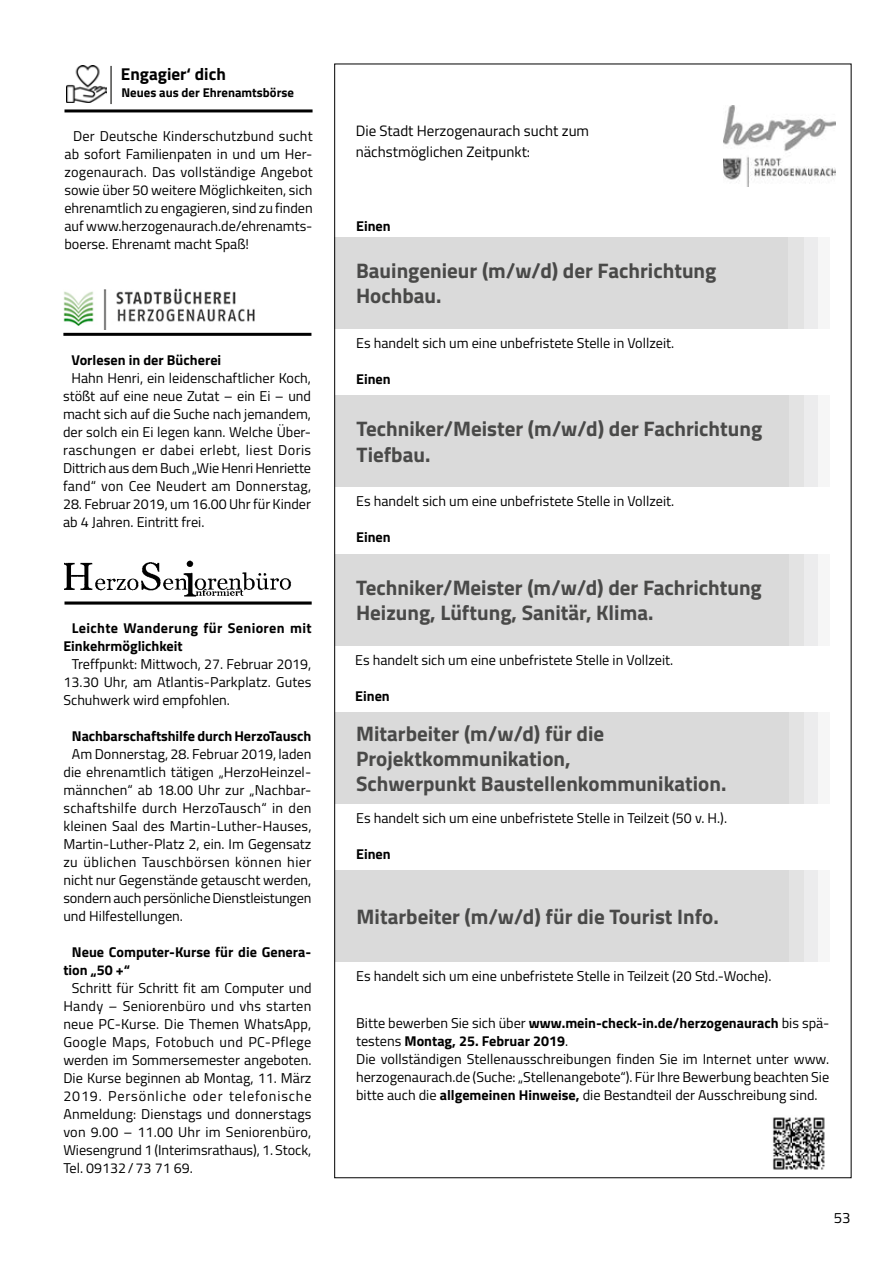
<style>
.page{position:relative;width:893px;height:1263px;background:#fff}
.page>*{position:absolute;margin:0;border:0;box-sizing:border-box;transform-origin:0 0}
.t1{font:700 21px/25.2px "Titillium";color:#494948}
.t2{font:700 17.25px "Titillium";color:#000}
.t3{font:15px/21px "Titillium";color:#000}
.t4{font:14.25px/18px "Titillium";color:#000;text-align:justify}
.t5{font:700 14.25px/18px "Titillium";color:#000}
.t6{font:700 14.25px/18px "Titillium";letter-spacing:.025em;color:#000}
.t7{font:700 12.75px "Titillium";color:#000}
.s1{font-weight:700}
</style>
<div class="page">
<img style="left:64px;top:560px;width:228px;height:37px">
<svg style="left:64px;top:601px;width:248px;height:4px"></svg>
<div style="left:346px;top:237px;width:484px;height:91px;background:#f6f6f6"></div>
<div style="left:339px;top:237px;width:478px;height:91px;background:#ececed"></div>
<div style="left:339px;top:237px;width:464px;height:91px;background:#e3e3e3"></div>
<div style="left:334px;top:237px;width:454px;height:91px;background:#dadada"></div>
<img style="left:772px;top:1117px;width:53px;height:53px">
<img style="left:723px;top:106px;width:113px;height:81px">
<div style="left:347px;top:554px;width:483px;height:91px;background:#f6f6f6"></div>
<div style="left:339px;top:554px;width:479px;height:91px;background:#ececed"></div>
<div style="left:339px;top:554px;width:465px;height:91px;background:#e3e3e3"></div>
<div style="left:335px;top:554px;width:453px;height:91px;background:#dadada"></div>
<div style="left:347px;top:395px;width:483px;height:92px;background:#f6f6f6"></div>
<div style="left:339px;top:395px;width:479px;height:92px;background:#ececed"></div>
<div style="left:339px;top:395px;width:465px;height:92px;background:#e3e3e3"></div>
<div style="left:335px;top:395px;width:453px;height:92px;background:#dadada"></div>
<div style="left:347px;top:712px;width:483px;height:92px;background:#f6f6f6"></div>
<div style="left:339px;top:712px;width:479px;height:92px;background:#ececed"></div>
<div style="left:339px;top:712px;width:465px;height:92px;background:#e3e3e3"></div>
<div style="left:335px;top:712px;width:453px;height:92px;background:#dadada"></div>
<div style="left:347px;top:871px;width:483px;height:91px;background:#f6f6f6"></div>
<div style="left:339px;top:871px;width:479px;height:91px;background:#ececed"></div>
<div style="left:339px;top:871px;width:465px;height:91px;background:#e3e3e3"></div>
<div style="left:335px;top:871px;width:453px;height:91px;background:#dadada"></div>
<hr style="left:63px;top:333px;width:248px;height:3px;background:#000">
<img style="left:63px;top:288px;width:192px;height:42px">
<img style="left:66px;top:66px;width:40px;height:37px">
<hr style="left:64px;top:109px;width:249px;height:3px;background:#000">
<hr style="left:110px;top:66px;width:2px;height:38px;background:#494948">
<p class="t2" style="left:121px;top:61px;width:106px">Engagier‘ dich</p>
<p class="t7" style="left:122px;top:82px;width:174px">Neues aus der Ehrenamtsbörse</p>
<p class="t4" style="left:64px;top:127px;width:250px;text-indent:9px">Der Deutsche Kinderschutzbund sucht ab sofort Familienpaten in und um Her&shy;zogenaurach. Das vollständige Angebot sowie über 50 weitere Möglichkeiten, sich ehrenamtlich zu engagieren, sind zu finden auf www.herzogenaurach.de/ehrenamts&shy;boerse. Ehrenamt macht Spaß!</p>
<p class="t5" style="left:72px;top:350px;width:151px">Vorlesen in der Bücherei</p>
<p class="t4" style="left:63px;top:368px;width:250px;text-align:center">Hahn Henri, ein leidenschaftlicher Koch, stößt auf eine neue Zutat – ein Ei – und macht sich auf die Suche nach jemandem, der solch ein Ei legen kann. Welche Über&shy;raschungen er dabei erlebt, liest Doris Dittrich aus dem Buch „Wie Henri Henriette fand“ von Cee Neudert am Donnerstag,</p>
<p class="t4" style="left:63px;top:494px;width:249px">28. Februar 2019, um 16.00 Uhr für Kinder ab 4 Jahren. Eintritt frei.</p>
<p class="t6" style="left:63px;top:619px;width:250px;text-indent:9px">Leichte Wanderung für Senioren mit<br>Einkehrmöglichkeit</p>
<p class="t4" style="left:63px;top:655px;width:250px;text-indent:9px">Treffpunkt: Mittwoch, 27. Februar 2019, 13.30 Uhr, am Atlantis-Parkplatz. Gutes Schuhwerk wird empfohlen.</p>
<p class="t5" style="left:72px;top:727px;width:241px">Nachbarschaftshilfe durch HerzoTausch</p>
<p class="t4" style="left:63px;top:745px;width:250px;text-indent:9px">Am Donnerstag, 28. Februar 2019, laden die ehrenamtlich tätigen „HerzoHeinzel&shy;männchen“ ab 18.00 Uhr zur „Nachbar&shy;schaftshilfe durch HerzoTausch“ in den kleinen Saal des Martin-Luther-Hauses, Martin-Luther-Platz 2, ein. Im Gegensatz zu üblichen Tauschbörsen können hier nicht nur Gegenstände getauscht werden, sondern auch persönliche Dienstleistungen und Hilfestellungen.</p>
<p class="t5" style="left:63px;top:942px;width:249px;text-indent:9px">Neue Computer-Kurse für die Genera&shy;tion „50 +“</p>
<p class="t4" style="left:63px;top:979px;width:250px;text-indent:9px">Schritt für Schritt fit am Computer und Handy – Seniorenbüro und vhs starten neue PC-Kurse. Die Themen WhatsApp, Google Maps, Fotobuch und PC-Pflege werden im Sommersemester angeboten.<br>Die Kurse beginnen ab Montag, 11. März 2019. Persönliche oder telefonische Anmeldung: Dienstags und donnerstags von 9.00 – 11.00 Uhr im Seniorenbüro, Wiesengrund 1 (Interimsrathaus), 1. Stock, Tel. 09132/73 71 69.</p>
<p class="t3" style="left:356px;top:119px;width:235px">Die Stadt Herzogenaurach sucht zum nächstmöglichen Zeitpunkt:</p>
<p class="t5" style="left:356px;top:216px;width:36px">Einen</p>
<h1 class="t1" style="left:356px;top:257px;width:362px">Bauingenieur (m/w/d) der Fachrichtung<br>Hochbau.</h1>
<p class="t4" style="left:356px;top:333px;width:320px">Es handelt sich um eine unbefristete Stelle in Vollzeit.</p>
<p class="t5" style="left:356px;top:369px;width:36px">Einen</p>
<h1 class="t1" style="left:357px;top:415px;width:407px">Techniker/Meister (m/w/d) der Fachrichtung<br>Tiefbau.</h1>
<p class="t4" style="left:356px;top:491px;width:320px">Es handelt sich um eine unbefristete Stelle in Vollzeit.</p>
<p class="t5" style="left:356px;top:527px;width:36px">Einen</p>
<h1 class="t1" style="left:356px;top:574px;width:407px">Techniker/Meister (m/w/d) der Fachrichtung<br>Heizung, Lüftung, Sanitär, Klima.</h1>
<p class="t4" style="left:355px;top:650px;width:320px">Es handelt sich um eine unbefristete Stelle in Vollzeit.</p>
<p class="t5" style="left:355px;top:686px;width:36px">Einen</p>
<h1 class="t1" style="left:356px;top:720px;width:372px">Mitarbeiter (m/w/d) für die<br>Projektkommunikation,<br>Schwerpunkt Baustellenkommunikation.</h1>
<p class="t4" style="left:356px;top:808px;width:372px">Es handelt sich um eine unbefristete Stelle in Teilzeit (50 v. H.).</p>
<p class="t5" style="left:356px;top:844px;width:36px">Einen</p>
<h1 class="t1" style="left:357px;top:903px;width:364px">Mitarbeiter (m/w/d) für die Tourist Info.</h1>
<p class="t4" style="left:356px;top:967px;width:417px">Es handelt sich um eine unbefristete Stelle in Teilzeit (20 Std.-Woche).</p>
<p class="t4" style="left:356px;top:1013px;width:475px;text-align:left">Bitte bewerben Sie sich über <span class="s1">www.mein-check-in.de/herzogenaurach</span> bis spä&shy;testens <span class="s1">Montag, 25. Februar 2019</span>.<br>Die vollständigen Stellenausschreibungen finden Sie im Internet unter www. herzogenaurach.de (Suche: „Stellenangebote“). Für Ihre Bewerbung beachten Sie bitte auch die <span class="s1">allgemeinen Hinweise,</span> die Bestandteil der Ausschreibung sind.</p>
<p class="t3" style="left:834px;top:1206px;width:18px">53</p>
</div>
